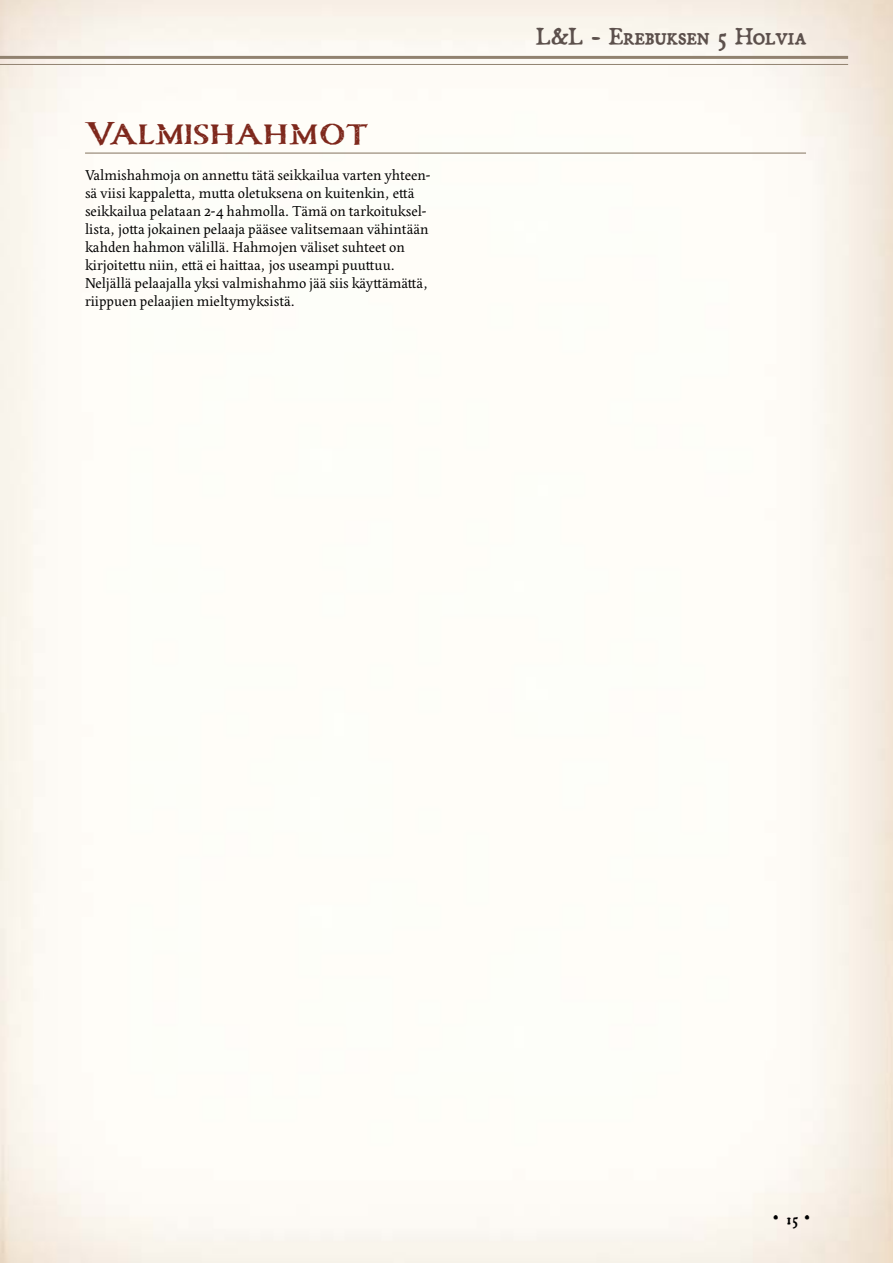
<style>
.page{position:relative;width:893px;height:1263px;background:#fff}
.page>*{position:absolute;margin:0;border:0;box-sizing:border-box;transform-origin:0 0}
.t1{font:700 39px "Carta Marina";color:#7e281c}
.t2{font:25.5px "Broadsheet";color:#5c504c}
.t3{font:24px "Attic Antique";color:#000}
.t4{font:15px/18px "Edita";color:#000}
.s1{font-family:"Broadsheet";font-size:16.5px}
</style>
<div class="page">
<hr style="left:0;top:56px;width:848px;height:3px;background:#918270">
<hr style="left:0;top:64px;width:848px;height:1px;background:#918270">
<hr style="left:85px;top:153px;width:721px;height:1px;background:#918270">
<h1 class="t1" style="left:85px;top:110px;width:285px">Valmishahmot</h1>
<p class="t4" style="left:85px;top:167px;width:347px">Valmishahmoja on annettu tätä seikkailua varten yhteen&shy;sä viisi kappaletta, mutta oletuksena on kuitenkin, että seikkailua pelataan 2-4 hahmolla. Tämä on tarkoituksel&shy;lista, jotta jokainen pelaaja pääsee valitsemaan vähintään kahden hahmon välillä. Hahmojen väliset suhteet on kirjoitettu niin, että ei haittaa, jos useampi puuttuu.<br>Neljällä pelaajalla yksi valmishahmo jää siis käyttämättä, riippuen pelaajien mieltymyksistä.</p>
<h2 class="t2" style="left:536px;top:16px;width:272px">L&amp;L - Erebuksen 5 Holvia</h2>
<h3 class="t3" style="left:772px;top:1195px;width:41px">∙ <span class="s1">15</span>∙</h3>
</div>
